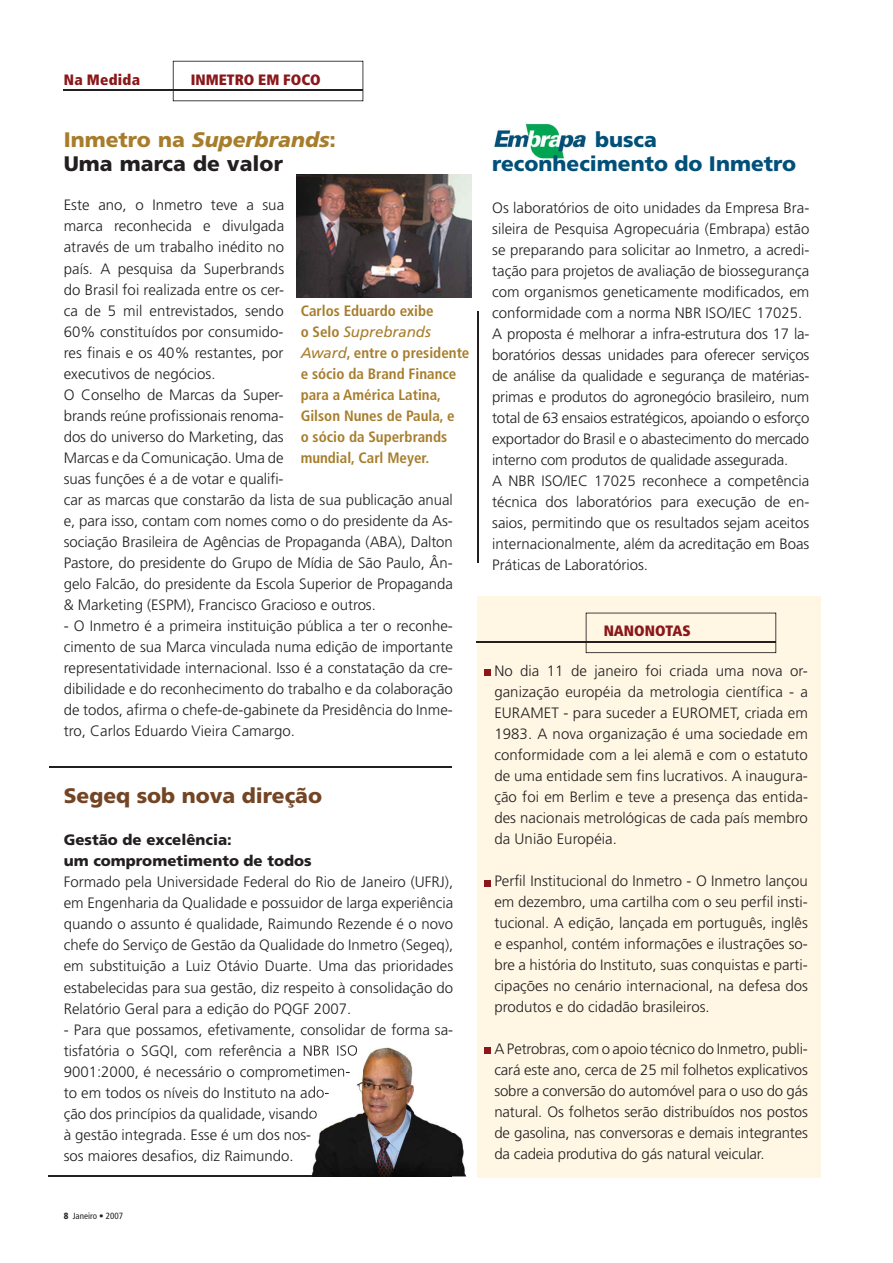
<style>
.page{position:relative;width:893px;height:1263px;background:#fff}
.page>*{position:absolute;margin:0;border:0;box-sizing:border-box;transform-origin:0 0}
.t1{font:900 21px/24px "Frutiger";color:#231f20}
.t2{font:900 21px/24px "Frutiger";color:#005079}
.t3{font:900 21px "Frutiger";color:#744524}
.t4{font:300 15px/21px "Frutiger";color:#231f20;text-align:justify}
.t5{font:700 condensed 15px/21px "Frutiger";color:#a77d2c}
.t6{font:900 15px/21px "Frutiger";color:#231f20}
.t7{font:900 condensed 15px "Frutiger";color:#8a181a}
.t8{font:900 condensed 15px "Frutiger";letter-spacing:.02em;color:#8a181a}
.t9{font:condensed 9px "Frutiger";color:#231f20}
.s1{color:#a77d2c}
.s2{font-style:italic;color:#a77d2c}
.s3{font-weight:400;font-style:italic;font-stretch:normal}
.s4{font-weight:900}
</style>
<div class="page">
<hr style="left:48px;top:1176px;width:403px;height:1px;background:#231f20">
<div style="left:477px;top:597px;width:344px;height:581px;background:#fff7e4"></div>
<img style="left:493px;top:122px;width:93px;height:37px">
<svg style="left:173px;top:61px;width:190px;height:40px"></svg>
<hr style="left:64px;top:90px;width:299px;height:1px;background:#231f20">
<hr style="left:49px;top:766px;width:403px;height:1px;background:#231f20">
<hr style="left:477px;top:311px;width:1px;height:252px;background:#231f20">
<img style="left:311px;top:1047px;width:155px;height:129px">
<img style="left:311px;top:1176px;width:140px;height:1px">
<img style="left:311px;top:1047px;width:47px;height:10px">
<img style="left:311px;top:1065px;width:39px;height:15px">
<img style="left:311px;top:1086px;width:18px;height:12px">
<img style="left:311px;top:1107px;width:6px;height:15px">
<svg style="left:586px;top:613px;width:190px;height:40px"></svg>
<hr style="left:477px;top:642px;width:299px;height:1px;background:#231f20">
<div style="left:484px;top:669px;width:7px;height:7px;background:#8a181a"></div>
<div style="left:484px;top:880px;width:7px;height:7px;background:#8a181a"></div>
<div style="left:484px;top:1047px;width:7px;height:7px;background:#8a181a"></div>
<img style="left:297px;top:174px;width:175px;height:124px">
<p class="t8" style="left:64px;top:70px;width:78px">Na Medida</p>
<p class="t7" style="left:191px;top:70px;width:131px">INMETRO EM FOCO</p>
<h1 class="t1" style="left:64px;top:128px;width:274px"><span class="s1">Inmetro na</span> <span class="s2">Superbrands</span><span class="s1">:<br></span>Uma marca de valor</h1>
<p class="t4" style="left:64px;top:195px;width:391px;text-align:left">Este ano, o Inmetro teve a sua<br>marca reconhecida e divulgada<br>através de um trabalho inédito no<br>país. A pesquisa da Superbrands<br>do Brasil foi realizada entre os cer-<br>ca de 5 mil entrevistados, sendo<br>60% constituídos por consumido-<br>res finais e os 40% restantes, por<br>executivos de negócios.<br>O Conselho de Marcas da Super-<br>brands reúne profissionais renoma-<br>dos do universo do Marketing, das<br>Marcas e da Comunicação. Uma de<br>suas funções é a de votar e qualifi-<br>car as marcas que constarão da lista de sua publicação anual e, para isso, contam com nomes como o do presidente da As&shy;sociação Brasileira de Agências de Propaganda (ABA), Dalton Pastore, do presidente do Grupo de Mídia de São Paulo, Ân&shy;gelo Falcão, do presidente da Escola Superior de Propaganda &amp; Marketing (ESPM), Francisco Gracioso e outros.</p>
<p class="t4" style="left:64px;top:615px;width:391px">- O Inmetro é a primeira instituição pública a ter o reconhe&shy;cimento de sua Marca vinculada numa edição de importante representatividade internacional. Isso é a constatação da cre&shy;dibilidade e do reconhecimento do trabalho e da colaboração de todos, afirma o chefe-de-gabinete da Presidência do Inme&shy;tro, Carlos Eduardo Vieira Camargo.</p>
<p class="t5" style="left:301px;top:300px;width:170px">Carlos Eduardo exibe<br>o Selo <span class="s3">Suprebrands<br>Award</span>, entre o presidente e sócio da Brand Finance para a América Latina,<br>Gilson Nunes de Paula, e<br>o sócio da Superbrands mundial, Carl Meyer.</p>
<h1 class="t3" style="left:64px;top:783px;width:260px">Segeq sob nova direção</h1>
<p class="t6" style="left:64px;top:830px;width:249px">Gestão de excelência:<br>um comprometimento de todos</p>
<p class="t4" style="left:64px;top:872px;width:391px">Formado pela Universidade Federal do Rio de Janeiro (UFRJ), em Engenharia da Qualidade e possuidor de larga experiência quando o assunto é qualidade, Raimundo Rezende é o novo chefe do Serviço de Gestão da Qualidade do Inmetro (Segeq), em substituição a Luiz Otávio Duarte. Uma das prioridades estabelecidas para sua gestão, diz respeito à consolidação do Relatório Geral para a edição do PQGF 2007.</p>
<p class="t4" style="left:64px;top:1019px;width:391px;text-align:left">- Para que possamos, efetivamente, consolidar de forma sa&shy;tisfatória o SGQI, com referência a NBR ISO<br>9001:2000, é necessário o comprometimen-<br>to em todos os níveis do Instituto na ado-<br>ção dos princípios da qualidade, visando<br>à gestão integrada. Esse é um dos nos-<br>sos maiores desafios, diz Raimundo.</p>
<p class="t9" style="left:64px;top:1210px;width:61px"><span class="s4">8</span> Janeiro • 2007</p>
<h1 class="t2" style="left:492px;top:127px;width:305px;text-indent:103px">busca reconhecimento do Inmetro</h1>
<p class="t4" style="left:492px;top:197px;width:319px;text-align:left">Os laboratórios de oito unidades da Empresa Bra&shy;sileira de Pesquisa Agropecuária (Embrapa) estão se preparando para solicitar ao Inmetro, a acredi&shy;tação para projetos de avaliação de biossegurança com organismos geneticamente modificados, em conformidade com a norma NBR ISO/IEC 17025.<br>A proposta é melhorar a infra-estrutura dos 17 la&shy;boratórios dessas unidades para oferecer serviços de análise da qualidade e segurança de matérias&shy;primas e produtos do agronegócio brasileiro, num total de 63 ensaios estratégicos, apoiando o esforço exportador do Brasil e o abastecimento do mercado interno com produtos de qualidade assegurada.<br>A NBR ISO/IEC 17025 reconhece a competência técnica dos laboratórios para execução de en&shy;saios, permitindo que os resultados sejam aceitos internacionalmente, além da acreditação em Boas Práticas de Laboratórios.</p>
<p class="t7" style="left:604px;top:621px;width:89px">NANONOTAS</p>
<p class="t4" style="left:494px;top:661px;width:315px">No dia 11 de janeiro foi criada uma nova or&shy;ganização européia da metrologia científica - a EURAMET - para suceder a EUROMET, criada em 1983. A nova organização é uma sociedade em conformidade com a lei alemã e com o estatuto de uma entidade sem fins lucrativos. A inaugura&shy;ção foi em Berlim e teve a presença das entida&shy;des nacionais metrológicas de cada país membro da União Européia.</p>
<p class="t4" style="left:494px;top:871px;width:315px">Perfil Institucional do Inmetro - O Inmetro lançou em dezembro, uma cartilha com o seu perfil insti&shy;tucional. A edição, lançada em português, inglês e espanhol, contém informações e ilustrações so&shy;bre a história do Instituto, suas conquistas e parti&shy;cipações no cenário internacional, na defesa dos produtos e do cidadão brasileiros.</p>
<p class="t4" style="left:494px;top:1039px;width:315px">A Petrobras, com o apoio técnico do Inmetro, publi&shy;cará este ano, cerca de 25 mil folhetos explicativos sobre a conversão do automóvel para o uso do gás natural. Os folhetos serão distribuídos nos postos de gasolina, nas conversoras e demais integrantes da cadeia produtiva do gás natural veicular.</p>
</div>
